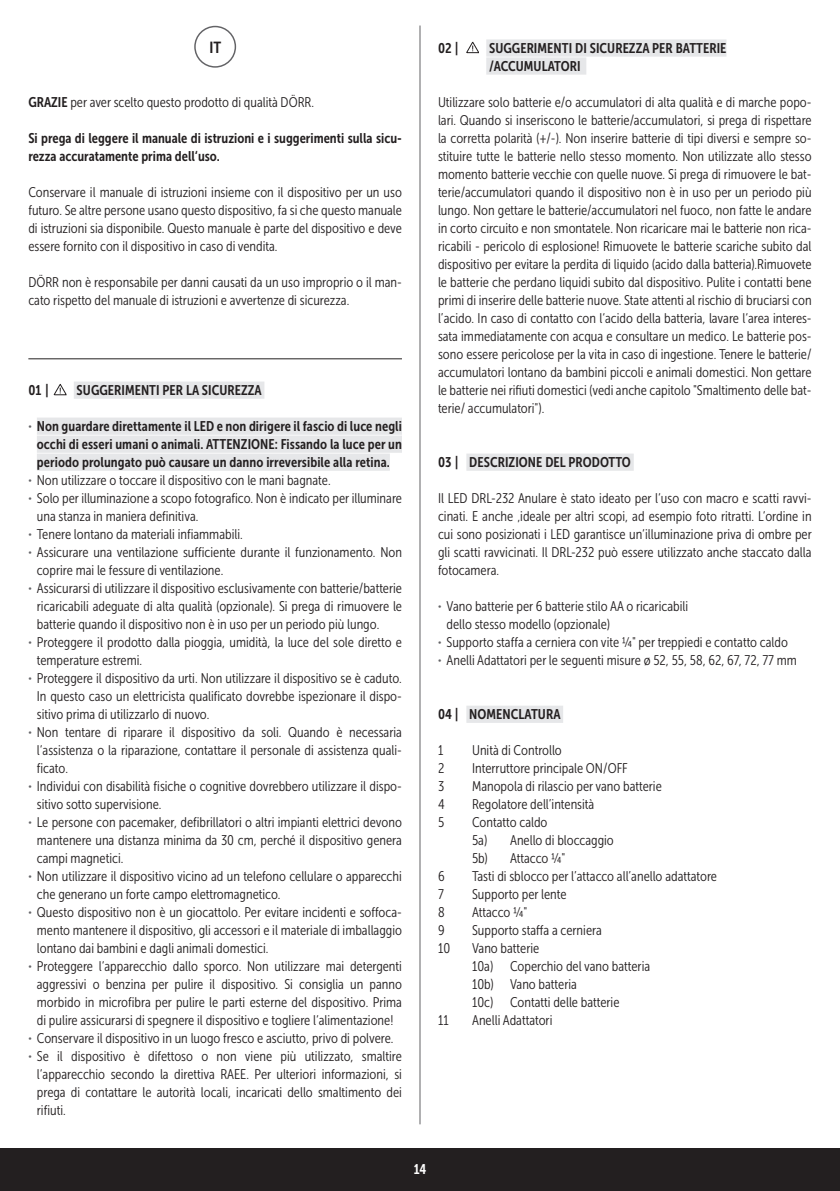
<style>
.page{position:relative;width:840px;height:1191px;background:#fff}
.page>*{position:absolute;margin:0;border:0;box-sizing:border-box;transform-origin:0 0}
.t1{font:16px "Museo Sans Cond 700";color:#231f20}
.t2{font:14px/18px "Museo Sans Cond 300";color:#231f20;text-align:justify}
.t3{font:14px/18px "Museo Sans Cond 700";letter-spacing:.005em;color:#231f20}
.t4{font:14px "Museo Sans Cond 700";color:#fff}
.s1{font-family:"Museo Sans Cond 700"}
.s2{font-family:"Museo Sans 300";font-size:8.4px;color:#636366}
</style>
<div class="page">
<div style="left:0;top:1148px;width:839px;height:43px;background:#231f20"></div>
<hr style="left:419px;top:26px;width:1px;height:1098px;background:#636366">
<div style="left:74px;top:381px;width:190px;height:18px;background:#e6e7e9"></div>
<div style="left:37px;top:417px;width:365px;height:18px;background:#e6e7e9"></div>
<div style="left:37px;top:435px;width:365px;height:18px;background:#e6e7e9"></div>
<div style="left:37px;top:453px;width:352px;height:18px;background:#e6e7e9"></div>
<svg style="left:53px;top:384px;width:14px;height:12px"></svg>
<div style="left:486px;top:39px;width:240px;height:18px;background:#e6e7e9"></div>
<div style="left:486px;top:57px;width:100px;height:18px;background:#e6e7e9"></div>
<div style="left:466px;top:453px;width:167px;height:18px;background:#e6e7e9"></div>
<div style="left:466px;top:705px;width:97px;height:18px;background:#e6e7e9"></div>
<svg style="left:466px;top:41px;width:13px;height:13px"></svg>
<div style="left:194px;top:26px;width:42px;height:42px;border:1px solid #636366;border-radius:50%"></div>
<hr style="left:28px;top:358px;width:374px;height:1px;background:#231f20">
<p class="t1" style="left:209px;top:38px;width:13px">IT</p>
<p class="t2" style="left:28px;top:93px;width:287px"><span class="s1">GRAZIE</span> per aver scelto questo prodotto di qualità DÖRR.</p>
<p class="t3" style="left:28px;top:129px;width:375px">Si prega di leggere il manuale di istruzioni e i suggerimenti sulla sicu&shy;rezza accuratamente prima dell‘uso.</p>
<p class="t2" style="left:28px;top:183px;width:375px">Conservare il manuale di istruzioni insieme con il dispositivo per un uso futuro. Se altre persone usano questo dispositivo, fa si che questo manuale di istruzioni sia disponibile. Questo manuale è parte del dispositivo e deve essere fornito con il dispositivo in caso di vendita.</p>
<p class="t2" style="left:28px;top:273px;width:375px">DÖRR non è responsabile per danni causati da un uso improprio o il man&shy;cato rispetto del manuale di istruzioni e avvertenze di sicurezza.</p>
<p class="t3" style="left:28px;top:381px;width:22px">01 |</p>
<p class="t3" style="left:77px;top:381px;width:186px">SUGGERIMENTI PER LA SICUREZZA</p>
<p class="t3" style="left:37px;top:417px;width:366px;text-align:justify;text-indent:-9px"><span class="s2">•</span> Non guardare direttamente il LED e non dirigere il fascio di luce negli occhi di esseri umani o animali. ATTENZIONE: Fissando la luce per un periodo prolungato può causare un danno irreversibile alla retina.</p>
<p class="t2" style="left:28px;top:471px;width:303px"><span class="s2">•</span> Non utilizzare o toccare il dispositivo con le mani bagnate.</p>
<p class="t2" style="left:37px;top:489px;width:366px;text-indent:-9px"><span class="s2">•</span> Solo per illuminazione a scopo fotografico. Non è indicato per illuminare una stanza in maniera definitiva.</p>
<p class="t2" style="left:28px;top:525px;width:216px"><span class="s2">•</span> Tenere lontano da materiali infiammabili.</p>
<p class="t2" style="left:37px;top:543px;width:366px;text-indent:-9px"><span class="s2">•</span> Assicurare una ventilazione sufficiente durante il funzionamento. Non coprire mai le fessure di ventilazione.</p>
<p class="t2" style="left:37px;top:579px;width:366px;text-indent:-9px"><span class="s2">•</span> Assicurarsi di utilizzare il dispositivo esclusivamente con batterie/batterie ricaricabili adeguate di alta qualità (opzionale). Si prega di rimuovere le batterie quando il dispositivo non è in uso per un periodo più lungo.</p>
<p class="t2" style="left:37px;top:633px;width:366px;text-indent:-9px"><span class="s2">•</span> Proteggere il prodotto dalla pioggia, umidità, la luce del sole diretto e temperature estremi.</p>
<p class="t2" style="left:37px;top:669px;width:366px;text-indent:-9px"><span class="s2">•</span> Proteggere il dispositivo da urti. Non utilizzare il dispositivo se è caduto.<br>In questo caso un elettricista qualificato dovrebbe ispezionare il dispo&shy;sitivo prima di utilizzarlo di nuovo.</p>
<p class="t2" style="left:37px;top:723px;width:366px;text-indent:-9px"><span class="s2">•</span> Non tentare di riparare il dispositivo da soli. Quando è necessaria l‘assistenza o la riparazione, contattare il personale di assistenza quali&shy;ficato.</p>
<p class="t2" style="left:37px;top:777px;width:366px;text-indent:-9px"><span class="s2">•</span> Individui con disabilità fisiche o cognitive dovrebbero utilizzare il dispo&shy;sitivo sotto supervisione.</p>
<p class="t2" style="left:37px;top:813px;width:366px;text-indent:-9px"><span class="s2">•</span> Le persone con pacemaker, defibrillatori o altri impianti elettrici devono mantenere una distanza minima da 30 cm, perché il dispositivo genera campi magnetici.</p>
<p class="t2" style="left:37px;top:867px;width:366px;text-indent:-9px"><span class="s2">•</span> Non utilizzare il dispositivo vicino ad un telefono cellulare o apparecchi che generano un forte campo elettromagnetico.</p>
<p class="t2" style="left:37px;top:903px;width:366px;text-indent:-9px"><span class="s2">•</span> Questo dispositivo non è un giocattolo. Per evitare incidenti e soffoca&shy;mento mantenere il dispositivo, gli accessori e il materiale di imballaggio lontano dai bambini e dagli animali domestici.</p>
<p class="t2" style="left:37px;top:957px;width:366px;text-indent:-9px"><span class="s2">•</span> Proteggere l‘apparecchio dallo sporco. Non utilizzare mai detergenti aggressivi o benzina per pulire il dispositivo. Si consiglia un panno morbido in microfibra per pulire le parti esterne del dispositivo. Prima di pulire assicurarsi di spegnere il dispositivo e togliere l‘alimentazione!</p>
<p class="t2" style="left:28px;top:1029px;width:366px"><span class="s2">•</span> Conservare il dispositivo in un luogo fresco e asciutto, privo di polvere.</p>
<p class="t2" style="left:37px;top:1047px;width:366px;text-indent:-9px"><span class="s2">•</span> Se il dispositivo è difettoso o non viene più utilizzato, smaltire l‘apparecchio secondo la direttiva RAEE. Per ulteriori informazioni, si prega di contattare le autorità locali, incaricati dello smaltimento dei rifiuti.</p>
<p class="t3" style="left:438px;top:39px;width:22px">02 |</p>
<p class="t3" style="left:489px;top:39px;width:239px">SUGGERIMENTI DI SICUREZZA PER BATTERIE /ACCUMULATORI</p>
<p class="t2" style="left:438px;top:93px;width:375px">Utilizzare solo batterie e/o accumulatori di alta qualità e di marche popo&shy;lari. Quando si inseriscono le batterie/accumulatori, si prega di rispettare la corretta polarità (+/-). Non inserire batterie di tipi diversi e sempre so&shy;stituire tutte le batterie nello stesso momento. Non utilizzate allo stesso momento batterie vecchie con quelle nuove. Si prega di rimuovere le bat&shy;terie/accumulatori quando il dispositivo non è in uso per un periodo più lungo. Non gettare le batterie/accumulatori nel fuoco, non fatte le andare in corto circuito e non smontatele. Non ricaricare mai le batterie non rica&shy;ricabili - pericolo di esplosione! Rimuovete le batterie scariche subito dal dispositivo per evitare la perdita di liquido (acido dalla batteria).Rimuovete le batterie che perdano liquidi subito dal dispositivo. Pulite i contatti bene primi di inserire delle batterie nuove. State attenti al rischio di bruciarsi con l’acido. In caso di contatto con l‘acido della batteria, lavare l‘area interes&shy;sata immediatamente con acqua e consultare un medico. Le batterie pos&shy;sono essere pericolose per la vita in caso di ingestione. Tenere le batterie/ accumulatori lontano da bambini piccoli e animali domestici. Non gettare le batterie nei rifiuti domestici (vedi anche capitolo "Smaltimento delle bat&shy;terie/ accumulatori").</p>
<p class="t3" style="left:438px;top:453px;width:194px">03 | DESCRIZIONE DEL PRODOTTO</p>
<p class="t2" style="left:438px;top:489px;width:375px">Il LED DRL-232 Anulare è stato ideato per l‘uso con macro e scatti ravvi&shy;cinati. E anche ‚ideale per altri scopi, ad esempio foto ritratti. L‘ordine in cui sono posizionati i LED garantisce un‘illuminazione priva di ombre per gli scatti ravvicinati. Il DRL-232 può essere utilizzato anche staccato dalla fotocamera.</p>
<p class="t2" style="left:446px;top:597px;width:243px;text-indent:-9px"><span class="s2">•</span> Vano batterie per 6 batterie stilo AA o ricaricabili dello stesso modello (opzionale)</p>
<p class="t2" style="left:438px;top:633px;width:351px"><span class="s2">•</span> Supporto staffa a cerniera con vite 1/4" per treppiedi e contatto caldo</p>
<p class="t2" style="left:438px;top:651px;width:360px"><span class="s2">•</span> Anelli Adattatori per le seguenti misure ø 52, 55, 58, 62, 67, 72, 77 mm</p>
<p class="t3" style="left:438px;top:705px;width:124px">04 | NOMENCLATURA</p>
<p class="t2" style="left:438px;top:741px;width:7px">1</p>
<p class="t2" style="left:472px;top:741px;width:91px">Unità di Controllo</p>
<p class="t2" style="left:438px;top:759px;width:8px">2</p>
<p class="t2" style="left:472px;top:759px;width:157px">Interruttore principale ON/OFF</p>
<p class="t2" style="left:438px;top:777px;width:8px">3</p>
<p class="t2" style="left:472px;top:777px;width:191px">Manopola di rilascio per vano batterie</p>
<p class="t2" style="left:438px;top:795px;width:8px">4</p>
<p class="t2" style="left:472px;top:795px;width:124px">Regolatore dell’intensità</p>
<p class="t2" style="left:438px;top:813px;width:8px">5</p>
<p class="t2" style="left:472px;top:813px;width:143px;text-align:left">Contatto caldo<br>5a) Anello di bloccaggio<br>5b) Attacco ¼"</p>
<p class="t2" style="left:438px;top:867px;width:8px">6</p>
<p class="t2" style="left:472px;top:867px;width:246px">Tasti di sblocco per l’attacco all’anello adattatore</p>
<p class="t2" style="left:438px;top:885px;width:7px">7</p>
<p class="t2" style="left:472px;top:885px;width:96px">Supporto per lente</p>
<p class="t2" style="left:438px;top:903px;width:8px">8</p>
<p class="t2" style="left:472px;top:903px;width:57px">Attacco ¼"</p>
<p class="t2" style="left:438px;top:921px;width:8px">9</p>
<p class="t2" style="left:472px;top:921px;width:131px">Supporto staffa a cerniera</p>
<p class="t2" style="left:438px;top:939px;width:14px">10</p>
<p class="t2" style="left:472px;top:939px;width:179px;text-align:left">Vano batterie<br>10a) Coperchio del vano batteria<br>10b) Vano batteria<br>10c) Contatti delle batterie</p>
<p class="t2" style="left:438px;top:1011px;width:12px">11</p>
<p class="t2" style="left:472px;top:1011px;width:82px">Anelli Adattatori</p>
<p class="t4" style="left:413px;top:1161px;width:14px">14</p>
</div>
